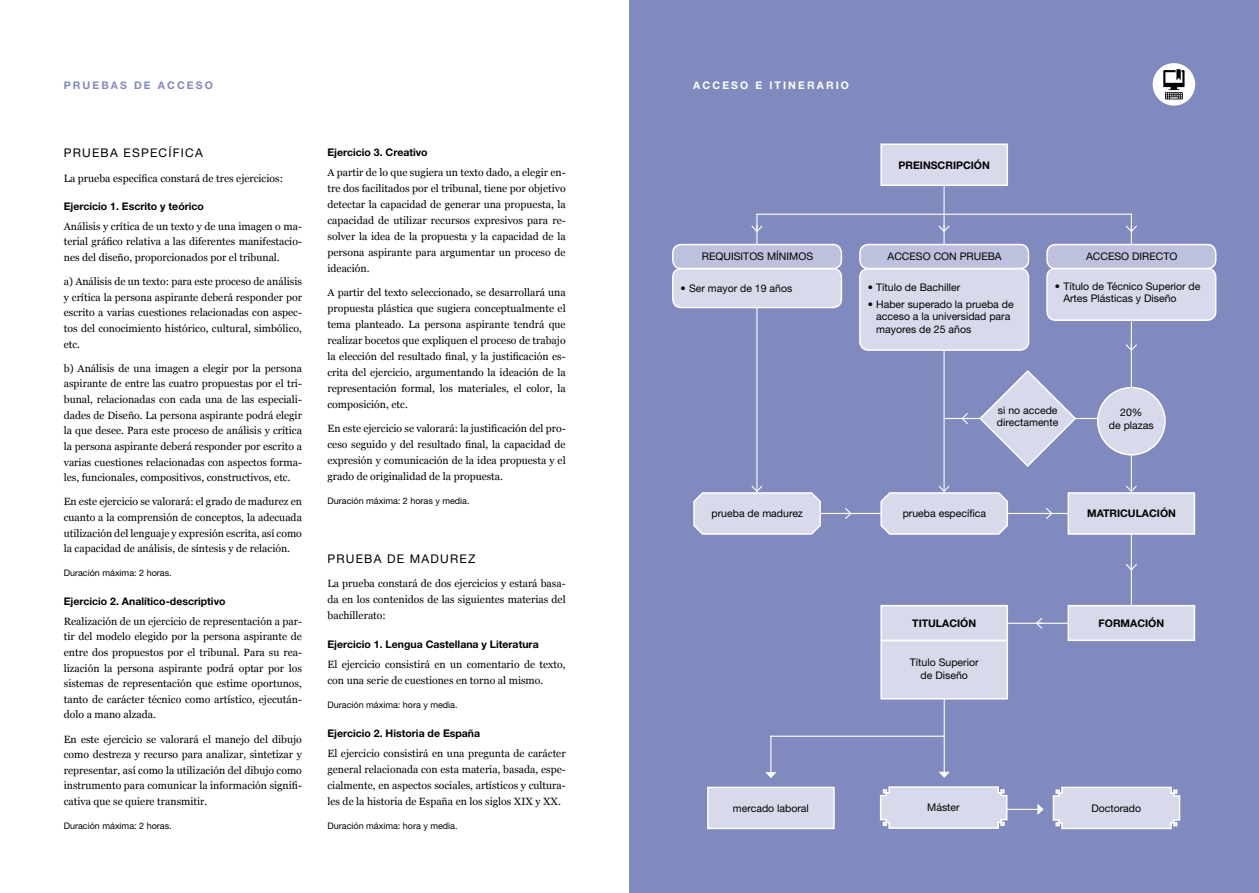
<style>
.page{position:relative;width:1259px;height:893px;background:#fff}
.page>*{position:absolute;margin:0;border:0;box-sizing:border-box;transform-origin:0 0}
.t1{font:12px "Helvetica Neue LT Std";letter-spacing:.1em;color:#000}
.t2{font:10.5px/15.6px "Georgia";color:#000;text-align:justify}
.t3{font:10.5px/12.6px "Helvetica Neue LT Std";color:#000}
.t4{font:700 10.5px "Helvetica Neue LT Std";color:#000}
.t5{font:700 10.5px "Helvetica Neue LT Std";color:#fff}
.t6{font:700 10.5px "Helvetica Neue LT Std";color:#818abf}
.t7{font:9px "Helvetica Neue LT Std";color:#000}
</style>
<div class="page">
<div style="left:629px;top:0;width:630px;height:893px;background:#818abf"></div>
<hr style="left:770px;top:736px;width:174px;height:1px;background:#fff">
<hr style="left:943px;top:668px;width:1px;height:104px;background:#fff">
<svg style="left:939px;top:772px;width:11px;height:6px"></svg>
<hr style="left:1003px;top:809px;width:35px;height:1px;background:#fff">
<svg style="left:1037px;top:804px;width:6px;height:11px"></svg>
<hr style="left:770px;top:736px;width:1px;height:37px;background:#fff">
<svg style="left:765px;top:772px;width:11px;height:6px"></svg>
<div style="left:1152px;top:63px;width:43px;height:43px;background:#fff;border-radius:50%"></div>
<svg style="left:1163px;top:69px;width:21px;height:30px"></svg>
<hr style="left:756px;top:214px;width:375px;height:1px;background:#fff">
<hr style="left:944px;top:418px;width:218px;height:1px;background:#fff">
<hr style="left:763px;top:513px;width:399px;height:1px;background:#fff">
<hr style="left:986px;top:623px;width:200px;height:1px;background:#fff">
<svg style="left:751px;top:224px;width:12px;height:9px"></svg>
<svg style="left:938px;top:224px;width:12px;height:9px"></svg>
<svg style="left:961px;top:413px;width:8px;height:11px"></svg>
<svg style="left:1126px;top:344px;width:11px;height:6px"></svg>
<svg style="left:843px;top:508px;width:9px;height:11px"></svg>
<svg style="left:1044px;top:508px;width:9px;height:11px"></svg>
<svg style="left:1126px;top:564px;width:11px;height:6px"></svg>
<svg style="left:1035px;top:617px;width:8px;height:12px"></svg>
<svg style="left:1126px;top:225px;width:11px;height:7px"></svg>
<hr style="left:756px;top:214px;width:1px;height:277px;background:#fff">
<hr style="left:1130px;top:289px;width:2px;height:202px;background:#fff">
<svg style="left:1126px;top:484px;width:11px;height:8px"></svg>
<hr style="left:1130px;top:509px;width:2px;height:118px;background:#fff">
<hr style="left:943px;top:169px;width:1px;height:322px;background:#fff">
<hr style="left:1130px;top:214px;width:2px;height:82px;background:#fff">
<svg style="left:879px;top:484px;width:129px;height:51px"></svg>
<div style="left:1067px;top:492px;width:128px;height:43px;background:#d8d9eb;border:2px solid #fff"></div>
<svg style="left:979px;top:370px;width:97px;height:97px"></svg>
<div style="left:1097px;top:388px;width:68px;height:67px;background:#d8d9eb;border-radius:50%"></div>
<div style="left:1097px;top:387px;width:68px;height:68px;border:2px solid #fff;border-radius:50%"></div>
<svg style="left:693px;top:484px;width:128px;height:51px"></svg>
<div style="left:673px;top:269px;width:168px;height:39px;background:#d8d9eb;border-radius:9px"></div>
<div style="left:672px;top:268px;width:170px;height:40px;border:2px solid #fff;border-radius:9px"></div>
<div style="left:673px;top:245px;width:168px;height:24px;background:#bec1de;border-radius:9px"></div>
<div style="left:672px;top:244px;width:170px;height:25px;border:2px solid #fff;border-radius:9px"></div>
<div style="left:860px;top:269px;width:168px;height:81px;background:#d8d9eb;border-radius:9px"></div>
<div style="left:859px;top:268px;width:170px;height:83px;border:2px solid #fff;border-radius:9px"></div>
<div style="left:860px;top:245px;width:168px;height:24px;background:#bec1de;border-radius:9px"></div>
<div style="left:859px;top:244px;width:170px;height:25px;border:2px solid #fff;border-radius:9px"></div>
<div style="left:1047px;top:268px;width:168px;height:52px;background:#d8d9eb;border-radius:9px"></div>
<div style="left:1046px;top:268px;width:170px;height:53px;border:2px solid #fff;border-radius:9px"></div>
<div style="left:1047px;top:245px;width:168px;height:24px;background:#bec1de;border-radius:9px"></div>
<div style="left:1046px;top:244px;width:170px;height:25px;border:2px solid #fff;border-radius:9px"></div>
<svg style="left:880px;top:786px;width:128px;height:43px;background:#d7d8ea"></svg>
<svg style="left:1052px;top:786px;width:129px;height:44px;background:#d5d6e9"></svg>
<div style="left:707px;top:787px;width:127px;height:42px;background:#d8d9eb;border:2px solid #fff"></div>
<div style="left:880px;top:605px;width:128px;height:36px;background:#d8d9eb;border:2px solid #fff"></div>
<div style="left:880px;top:640px;width:128px;height:59px;background:#d8d9eb;border:2px solid #fff"></div>
<div style="left:1067px;top:605px;width:128px;height:36px;background:#d8d9eb;border:2px solid #fff"></div>
<div style="left:880px;top:144px;width:128px;height:42px;background:#d8d9eb;border:2px solid #fff"></div>
<p class="t6" style="left:64px;top:79px;width:10px">PRUE</p>
<p class="t6" style="left:101px;top:79px;width:19px">BAS</p>
<p class="t6" style="left:134px;top:79px;width:9px">DE</p>
<p class="t6" style="left:158px;top:79px;width:11px">ACCESO</p>
<p class="t1" style="left:64px;top:146px;width:140px">PRUEBA ESPECÍFICA</p>
<p class="t2" style="left:64px;top:170px;width:221px">La prueba específica constará de tres ejercicios:</p>
<p class="t4" style="left:64px;top:200px;width:142px">Ejercicio 1. Escrito y teórico</p>
<p class="t2" style="left:64px;top:218px;width:240px">Análisis y crítica de un texto y de una imagen o ma&shy;terial gráfico relativa a las diferentes manifestacio&shy;nes del diseño, proporcionados por el tribunal.</p>
<p class="t2" style="left:64px;top:274px;width:240px">a) Análisis de un texto: para este proceso de análisis y crítica la persona aspirante deberá responder por escrito a varias cuestiones relacionadas con aspec&shy;tos del conocimiento histórico, cultural, simbólico, etc.</p>
<p class="t2" style="left:64px;top:360px;width:240px">b) Análisis de una imagen a elegir por la persona aspirante de entre las cuatro propuestas por el tri&shy;bunal, relacionadas con cada una de las especiali&shy;dades de Diseño. La persona aspirante podrá elegir la que desee. Para este proceso de análisis y crítica la persona aspirante deberá responder por escrito a varias cuestiones relacionadas con aspectos forma&shy;les, funcionales, compositivos, constructivos, etc.</p>
<p class="t2" style="left:64px;top:494px;width:240px">En este ejercicio se valorará: el grado de madurez en cuanto a la comprensión de conceptos, la adecuada utilización del lenguaje y expresión escrita, así como la capacidad de análisis, de síntesis y de relación.</p>
<p class="t7" style="left:64px;top:568px;width:109px">Duración máxima: 2 horas.</p>
<p class="t4" style="left:64px;top:594px;width:163px">Ejercicio 2. Analítico-descriptivo</p>
<p class="t2" style="left:64px;top:613px;width:240px">Realización de un ejercicio de representación a par&shy;tir del modelo elegido por la persona aspirante de entre dos propuestos por el tribunal. Para su rea&shy;lización la persona aspirante podrá optar por los sistemas de representación que estime oportunos, tanto de carácter técnico como artístico, ejecután&shy;dolo a mano alzada.</p>
<p class="t2" style="left:64px;top:731px;width:240px">En este ejercicio se valorará el manejo del dibujo como destreza y recurso para analizar, sintetizar y representar, así como la utilización del dibujo como instrumento para comunicar la información signifi&shy;cativa que se quiere transmitir.</p>
<p class="t7" style="left:64px;top:821px;width:109px">Duración máxima: 2 horas.</p>
<p class="t4" style="left:327px;top:146px;width:102px">Ejercicio 3. Creativo</p>
<p class="t2" style="left:327px;top:165px;width:240px">A partir de lo que sugiera un texto dado, a elegir en&shy;tre dos facilitados por el tribunal, tiene por objetivo detectar la capacidad de generar una propuesta, la capacidad de utilizar recursos expresivos para re&shy;solver la idea de la propuesta y la capacidad de la persona aspirante para argumentar un proceso de ideación.</p>
<p class="t2" style="left:327px;top:285px;width:240px">A partir del texto seleccionado, se desarrollará una propuesta plástica que sugiera conceptualmente el tema planteado. La persona aspirante tendrá que realizar bocetos que expliquen el proceso de trabajo la elección del resultado final, y la justificación es&shy;crita del ejercicio, argumentando la ideación de la representación formal, los materiales, el color, la composición, etc.</p>
<p class="t2" style="left:327px;top:421px;width:240px">En este ejercicio se valorará: la justificación del pro&shy;ceso seguido y del resultado final, la capacidad de expresión y comunicación de la idea propuesta y el grado de originalidad de la propuesta.</p>
<p class="t7" style="left:327px;top:496px;width:144px">Duración máxima: 2 horas y media.</p>
<p class="t1" style="left:327px;top:551px;width:149px">PRUEBA DE MADUREZ</p>
<p class="t2" style="left:327px;top:576px;width:240px">La prueba constará de dos ejercicios y estará basa&shy;da en los contenidos de las siguientes materias del bachillerato:</p>
<p class="t4" style="left:327px;top:637px;width:213px">Ejercicio 1. Lengua Castellana y Literatura</p>
<p class="t2" style="left:327px;top:656px;width:240px">El ejercicio consistirá en un comentario de texto, con una serie de cuestiones en torno al mismo.</p>
<p class="t7" style="left:327px;top:700px;width:132px">Duración máxima: hora y media.</p>
<p class="t4" style="left:327px;top:727px;width:154px">Ejercicio 2. Historia de España</p>
<p class="t2" style="left:327px;top:745px;width:240px">El ejercicio consistirá en una pregunta de carácter general relacionada con esta materia, basada, espe&shy;cialmente, en aspectos sociales, artísticos y cultura&shy;les de la historia de España en los siglos XIX y XX.</p>
<p class="t7" style="left:327px;top:821px;width:132px">Duración máxima: hora y media.</p>
<p class="t5" style="left:693px;top:79px;width:11px">ACCESO</p>
<p class="t5" style="left:755px;top:79px;width:23px">E ITINERARIO</p>
<p class="t4" style="left:898px;top:158px;width:93px">Preinscripción</p>
<p class="t3" style="left:702px;top:250px;width:113px">REQUISITOS MÍNIMOS</p>
<p class="t3" style="left:887px;top:250px;width:116px">ACCESO CON PRUEBA</p>
<p class="t3" style="left:1086px;top:250px;width:93px">ACCESO DIRECTO</p>
<p class="t3" style="left:680px;top:282px;width:113px">• Ser mayor de 19 años</p>
<p class="t3" style="left:867px;top:281px;width:94px">• Título de Bachiller</p>
<p class="t3" style="left:876px;top:297px;width:139px;text-indent:-9px">• Haber superado la prueba de acceso a la universidad para mayores de 25 años</p>
<p class="t3" style="left:1063px;top:279px;width:139px;text-indent:-9px">• Título de Técnico Superior de<br>Artes Plásticas y Diseño</p>
<p class="t3" style="left:997px;top:404px;width:63px">si no accede directamente</p>
<p class="t3" style="left:1109px;top:406px;width:46px;text-align:center">20%<br>de plazas</p>
<p class="t3" style="left:711px;top:507px;width:93px">prueba de madurez</p>
<p class="t3" style="left:902px;top:507px;width:85px">prueba específica</p>
<p class="t4" style="left:1087px;top:507px;width:17px">MATRICULACI</p>
<p class="t4" style="left:1160px;top:507px;width:16px">ÓN</p>
<p class="t4" style="left:912px;top:616px;width:7px">TITULACI</p>
<p class="t4" style="left:960px;top:616px;width:16px">ÓN</p>
<p class="t3" style="left:910px;top:656px;width:70px;text-align:center">Título Superior de Diseño</p>
<p class="t4" style="left:1098px;top:616px;width:66px">FORMACIÓN</p>
<p class="t3" style="left:733px;top:801px;width:78px">mercado laboral</p>
<p class="t3" style="left:927px;top:801px;width:34px">Máster</p>
<p class="t3" style="left:1091px;top:801px;width:51px">Doctorado</p>
</div>
